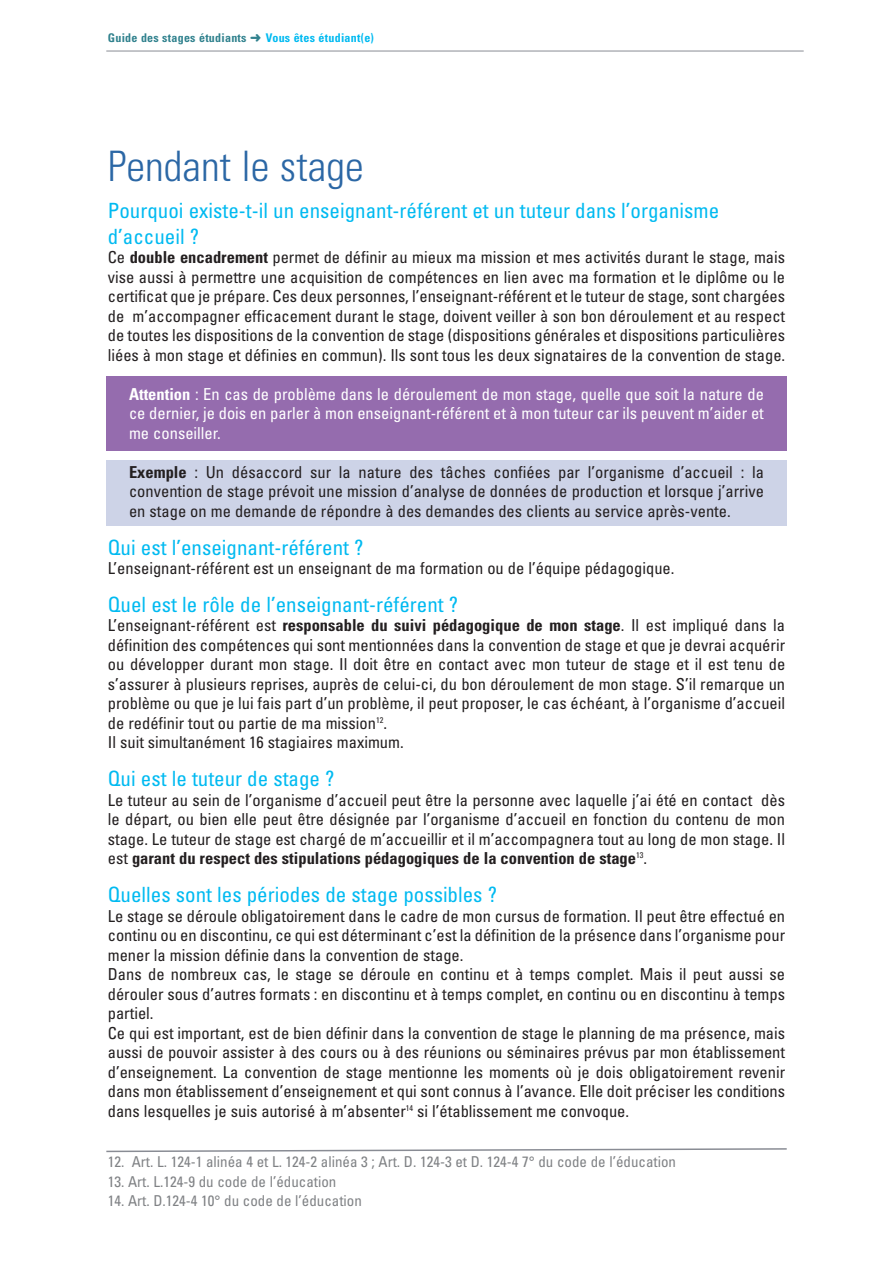
<style>
.page{position:relative;width:893px;height:1263px;background:#fff}
.page>*{position:absolute;margin:0;border:0;box-sizing:border-box;transform-origin:0 0}
.t1{font:300 condensed 42px "Univers";color:#2b67a5}
.t2{font:condensed 21px/25.2px "Univers";color:#00baf1}
.t3{font:condensed 16.5px/19.5px "Univers";color:#231f20;text-align:justify}
.t4{font:condensed 16.5px/19.5px "Univers";color:#fff;text-align:justify}
.t5{font:condensed 15px "Univers";color:#808285}
.t6{font:700 condensed 12px "Univers";letter-spacing:.02em;color:#31828e}
.s1{color:#00baf1}
.s2{font-weight:700}
</style>
<div class="page">
<div style="left:106px;top:460px;width:681px;height:66px;background:#cdd3e7"></div>
<div style="left:106px;top:376px;width:681px;height:75px;background:#956cae"></div>
<hr style="left:106px;top:51px;width:698px;height:1px;background:#898c94">
<svg style="left:106px;top:1148px;width:681px;height:5px"></svg>
<p class="t6" style="left:108px;top:33px;width:268px">Guide des stages étudiants ➜ <span class="s1">Vous êtes étudiant(e)</span></p>
<h1 class="t1" style="left:108px;top:150px;width:257px">Pendant le stage</h1>
<p class="t2" style="left:108px;top:200px;width:613px">Pourquoi existe-t-il un enseignant-référent et un tuteur dans l’organisme d’accueil ?</p>
<p class="t3" style="left:108px;top:249px;width:679px">Ce <span class="s2">double encadrement</span> permet de définir au mieux ma mission et mes activités durant le stage, mais vise aussi à permettre une acquisition de compétences en lien avec ma formation et le diplôme ou le certificat que je prépare. Ces deux personnes, l’enseignant-référent et le tuteur de stage, sont chargées de m’accompagner efficacement durant le stage, doivent veiller à son bon déroulement et au respect de toutes les dispositions de la convention de stage (dispositions générales et dispositions particulières liées à mon stage et définies en commun). Ils sont tous les deux signataires de la convention de stage.</p>
<p class="t4" style="left:129px;top:385px;width:636px"><span class="s2">Attention</span> : En cas de problème dans le déroulement de mon stage, quelle que soit la nature de ce dernier, je dois en parler à mon enseignant-référent et à mon tuteur car ils peuvent m’aider et me conseiller.</p>
<p class="t3" style="left:129px;top:463px;width:636px"><span class="s2">Exemple</span> : Un désaccord sur la nature des tâches confiées par l’organisme d’accueil : la convention de stage prévoit une mission d’analyse de données de production et lorsque j’arrive en stage on me demande de répondre à des demandes des clients au service après-vente.</p>
<p class="t2" style="left:108px;top:536px;width:257px">Qui est l’enseignant-référent ?</p>
<p class="t3" style="left:108px;top:560px;width:568px">L’enseignant-référent est un enseignant de ma formation ou de l’équipe pédagogique.</p>
<p class="t2" style="left:108px;top:593px;width:352px">Quel est le rôle de l’enseignant-référent ?</p>
<p class="t3" style="left:108px;top:617px;width:679px;text-align:left">L’enseignant-référent est <span class="s2">responsable du suivi pédagogique de mon stage</span>. Il est impliqué dans la définition des compétences qui sont mentionnées dans la convention de stage et que je devrai acquérir ou développer durant mon stage. Il doit être en contact avec mon tuteur de stage et il est tenu de s’assurer à plusieurs reprises, auprès de celui-ci, du bon déroulement de mon stage. S’il remarque un problème ou que je lui fais part d’un problème, il peut proposer, le cas échéant, à l’organisme d’accueil de redéfinir tout ou partie de ma mission<sup>12</sup>.<br>Il suit simultanément 16 stagiaires maximum.</p>
<p class="t2" style="left:108px;top:768px;width:228px">Qui est le tuteur de stage ?</p>
<p class="t3" style="left:108px;top:791px;width:679px">Le tuteur au sein de l’organisme d’accueil peut être la personne avec laquelle j’ai été en contact dès le départ, ou bien elle peut être désignée par l’organisme d’accueil en fonction du contenu de mon stage. Le tuteur de stage est chargé de m’accueillir et il m’accompagnera tout au long de mon stage. Il est <span class="s2">garant du respect des stipulations pédagogiques de la convention de stage</span><sup>13</sup>.</p>
<p class="t2" style="left:108px;top:884px;width:391px">Quelles sont les périodes de stage possibles ?</p>
<p class="t3" style="left:108px;top:907px;width:679px;text-align:left">Le stage se déroule obligatoirement dans le cadre de mon cursus de formation. Il peut être effectué en continu ou en discontinu, ce qui est déterminant c’est la définition de la présence dans l’organisme pour mener la mission définie dans la convention de stage.<br>Dans de nombreux cas, le stage se déroule en continu et à temps complet. Mais il peut aussi se dérouler sous d’autres formats : en discontinu et à temps complet, en continu ou en discontinu à temps partiel.<br>Ce qui est important, est de bien définir dans la convention de stage le planning de ma présence, mais aussi de pouvoir assister à des cours ou à des réunions ou séminaires prévus par mon établissement d’enseignement. La convention de stage mentionne les moments où je dois obligatoirement revenir dans mon établissement d’enseignement et qui sont connus à l’avance. Elle doit préciser les conditions dans lesquelles je suis autorisé à m’absenter<sup>14</sup> si l’établissement me convoque.</p>
<p class="t5" style="left:108px;top:1156px;width:570px">12. Art. L. 124-1 alinéa 4 et L. 124-2 alinéa 3 ; Art. D. 124-3 et D. 124-4 7° du code de l’éducation</p>
<p class="t5" style="left:108px;top:1176px;width:230px">13. Art. L.124-9 du code de l’éducation</p>
<p class="t5" style="left:108px;top:1195px;width:256px">14. Art. D.124-4 10° du code de l’éducation</p>
</div>
